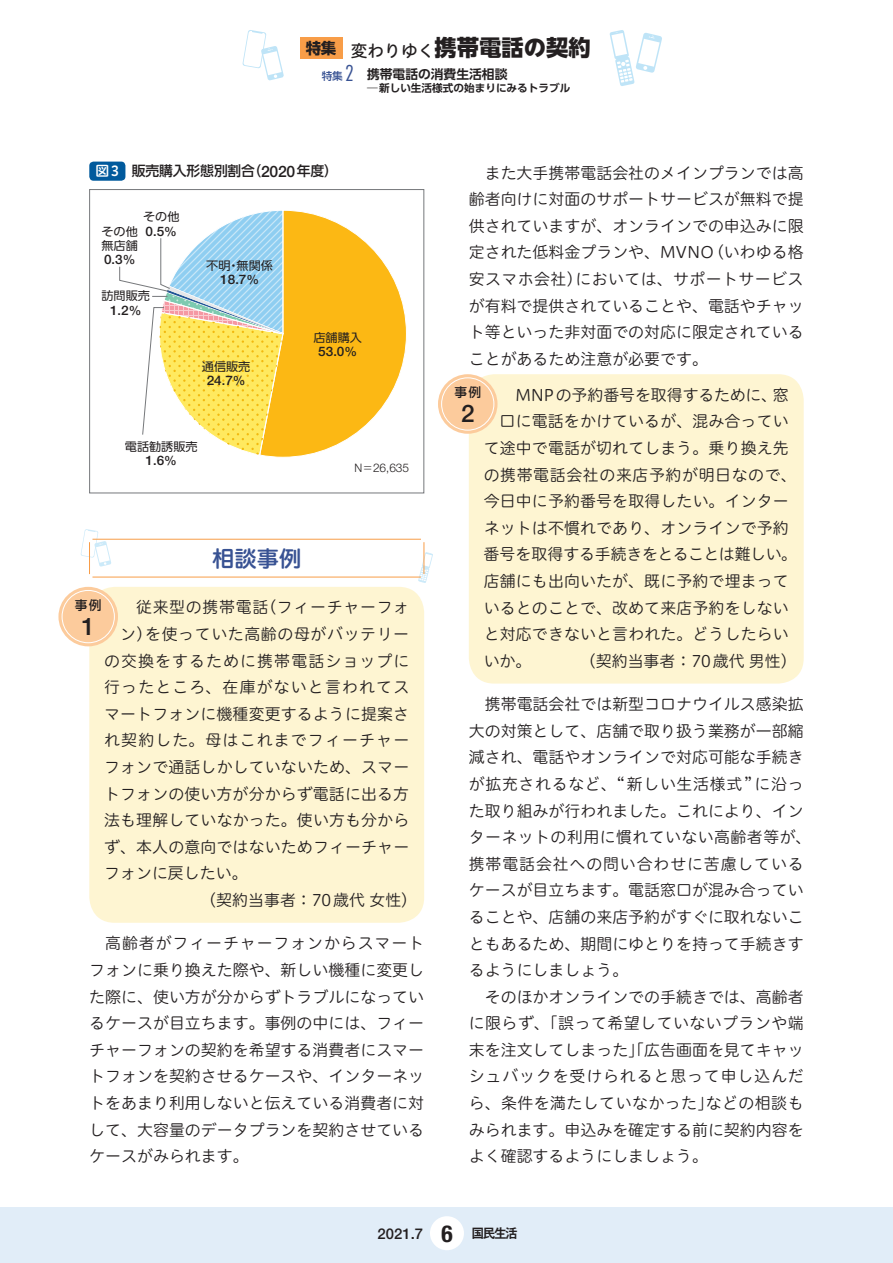
<style>
.page{position:relative;width:893px;height:1263px;background:#fff}
.page>*{position:absolute;margin:0;border:0;box-sizing:border-box;transform-origin:0 0}
.t1{font:500 24.3px "Helvetica Neue LT Std";color:#231f20}
.t2{font:800 22.35px "UD Shin Go NT Pro";color:#231f20}
.t3{font:22.35px "Hiragino UD Sans R Std W6";color:#385293}
.t4{font:15.9px/26.5px "Hiragino UD Sans R Std N W3";letter-spacing:.005em;color:#231f20;text-align:justify}
.t5{font:15.9px "Hiragino UD Sans R Std N W3";letter-spacing:.035em;color:#231f20}
.t6{font:15.9px "Hiragino UD Sans R Std N W3";letter-spacing:.07em;color:#231f20}
.t7{font:15.9px "Hiragino UD Sans R Std N W3";letter-spacing:-.015em;color:#231f20}
.t8{font:15.9px "Hiragino UD Sans R Std N W3";letter-spacing:.065em;color:#231f20}
.t9{font:15.9px "Hiragino UD Sans R Std N W3";letter-spacing:.04em;color:#231f20}
.t10{font:500 14.85px "Helvetica Neue LT Std";color:#231f20}
.t11{font:500 13.8px "UD Shin Go Pro";letter-spacing:-.01em;color:#231f20}
.t12{font:500 13.05px "Helvetica Neue LT Std";color:#231f20;scale:1.04 1}
.t13{font:700 12.75px "UD Shin Go Pro De";color:#231f20}
.t14{font:500 12.75px "UD Shin M Go Pro";color:#231f20}
.t15{font:300 11.85px "Helvetica Neue LT Std";color:#231f20}
.t16{font:11.7px/13.8px "UD Shin Go Pro";color:#231f20;scale:1.04 1}
.t17{font:700 10.65px "UD Shin Go Pro De";color:#231f20}
.t18{font:500 10.65px "UD Shin Go Pro";color:#385293}
.s1{font-family:"UD Shin Go Pro";font-weight:700;font-size:15.45px}
.s2{font-family:"Hiragino UD Sans R Std N W5";font-weight:400;font-size:16.8px}
.s3{font-family:"UD Shin Go Pro";font-weight:300}
.s4{font-family:"Futura Std";font-weight:300;font-stretch:condensed;font-size:21.3px}
.s5{font-family:"Hiragino UD Sans R Std N W6";font-weight:400;color:#fff}
.s6{font-family:"Helvetica Neue LT Std";font-size:15.75px}
.s7{font-size:12.9px}
.s8{font-size:11.7px}
.s9{font-family:"UD Shin Go Pro";font-size:10.65px}
.s10{font-weight:700;font-stretch:condensed;font-size:23.4px}
.s11{font-family:"Gothic MB101 Pro De";font-weight:700;font-size:12.75px}
</style>
<div class="page">
<div style="left:0;top:1208px;width:893px;height:55px;background:#e1edf8"></div>
<div style="left:430px;top:1216px;width:34px;height:34px;background:#fff;border-radius:50%"></div>
<svg style="left:242px;top:30px;width:42px;height:51px"></svg>
<svg style="left:609px;top:30px;width:53px;height:56px"></svg>
<div style="left:300px;top:37px;width:42px;height:21px;background:#f89d48"></div>
<div style="left:89px;top:587px;width:335px;height:336px;background:#fef5d2;border-radius:26px"></div>
<div style="left:469px;top:374px;width:335px;height:310px;background:#fef5d2;border-radius:26px"></div>
<svg style="left:81px;top:529px;width:30px;height:38px"></svg>
<svg style="left:418px;top:552px;width:15px;height:31px"></svg>
<hr style="left:424px;top:542px;width:1px;height:32px;background:#f89d48">
<hr style="left:92px;top:577px;width:329px;height:1px;background:#f89d48">
<hr style="left:92px;top:539px;width:329px;height:1px;background:#f89d48">
<hr style="left:89px;top:542px;width:1px;height:32px;background:#f89d48">
<div style="left:58px;top:587px;width:60px;height:59px;background:#fccb9c;border-radius:50%"></div>
<div style="left:62px;top:590px;width:53px;height:53px;border:1px solid #fff;border-radius:50%"></div>
<div style="left:438px;top:374px;width:59px;height:60px;background:#fccb9c;border-radius:50%"></div>
<div style="left:441px;top:377px;width:53px;height:54px;border:1px solid #fff;border-radius:50%"></div>
<svg style="left:119px;top:210px;width:288px;height:248px"></svg>
<div style="left:89px;top:189px;width:335px;height:304px;border:1px solid #76787b"></div>
<div style="left:89px;top:162px;width:36px;height:19px;background:#015a9d;border-radius:4px"></div>
<h2 class="t2" style="left:306px;top:29px;width:287px"><span class="s1">特集</span> <span class="s2">変わりゆく</span>携帯電話の契約</h2>
<p class="t13" style="left:367px;top:64px;width:142px">携帯電話の消費生活相談</p>
<p class="t17" style="left:367px;top:79px;width:205px"><span class="s3">―</span>新しい生活様式の始まりにみるトラブル</p>
<p class="t18" style="left:322px;top:67px;width:34px">特集<span class="s4">2</span></p>
<p class="t11" style="left:95px;top:160px;width:244px"><span class="s5">図3</span> 販売購入形態別割合（<span class="s6">2020</span>年度）</p>
<p class="t16" style="left:143px;top:210px;width:37px">その他</p>
<p class="t12" style="left:146px;top:223px;width:32px">0<span class="s7">.</span>5<span class="s7">%</span></p>
<p class="t16" style="left:101px;top:225px;width:37px">その他無店舗</p>
<p class="t12" style="left:104px;top:252px;width:32px">0<span class="s7">.</span>3<span class="s7">%</span></p>
<p class="t16" style="left:101px;top:289px;width:48px">訪問販売</p>
<p class="t12" style="left:110px;top:302px;width:32px">1<span class="s7">.</span>2<span class="s7">%</span></p>
<p class="t16" style="left:206px;top:258px;width:66px">不明・無関係</p>
<p class="t12" style="left:220px;top:272px;width:39px">18<span class="s7">.</span>7<span class="s7">%</span></p>
<p class="t16" style="left:202px;top:359px;width:48px">通信販売</p>
<p class="t12" style="left:207px;top:373px;width:39px">24<span class="s7">.</span>7<span class="s7">%</span></p>
<p class="t16" style="left:125px;top:439px;width:71px">電話勧誘販売</p>
<p class="t12" style="left:146px;top:453px;width:32px">1<span class="s7">.</span>6<span class="s7">%</span></p>
<p class="t16" style="left:313px;top:330px;width:48px">店舗購入</p>
<p class="t12" style="left:318px;top:344px;width:39px">53<span class="s7">.</span>0<span class="s7">%</span></p>
<p class="t15" style="left:355px;top:461px;width:56px"><span class="s8">N</span><span class="s9">＝</span>26<span class="s8">,</span>635</p>
<h2 class="t3" style="left:212px;top:541px;width:91px">相談事例</h2>
<p class="t14" style="left:75px;top:594px;width:28px">事例</p>
<h1 class="t1" style="left:81px;top:611px;width:15px">1</h1>
<p class="t9" style="left:136px;top:595px;width:275px">従来型の携帯電話（フィーチャーフォ</p>
<p class="t5" style="left:120px;top:622px;width:291px">ン）を使っていた高齢の母がバッテリー</p>
<p class="t8" style="left:104px;top:649px;width:307px">の交換をするために携帯電話ショップに</p>
<p class="t6" style="left:104px;top:675px;width:307px">行ったところ、在庫がないと言われてス</p>
<p class="t4" style="left:104px;top:700px;width:306px">マートフォンに機種変更するように提案さ</p>
<p class="t6" style="left:104px;top:728px;width:307px">れ契約した。母はこれまでフィーチャー</p>
<p class="t4" style="left:104px;top:753px;width:307px">フォンで通話しかしていないため、スマー</p>
<p class="t4" style="left:104px;top:779px;width:306px">トフォンの使い方が分からず電話に出る方</p>
<p class="t4" style="left:104px;top:806px;width:307px">法も理解していなかった。使い方も分から</p>
<p class="t4" style="left:104px;top:832px;width:307px">ず、本人の意向ではないためフィーチャー</p>
<p class="t4" style="left:104px;top:859px;width:145px">フォンに戻したい。</p>
<p class="t4" style="left:200px;top:886px;width:218px">（契約当事者：70歳代女性）</p>
<p class="t4" style="left:89px;top:929px;width:336px;text-indent:16px">高齢者がフィーチャーフォンからスマートフォンに乗り換えた際や、新しい機種に変更した際に、使い方が分からずトラブルになっているケースが目立ちます。事例の中には、フィーチャーフォンの契約を希望する消費者にスマートフォンを契約させるケースや、インターネットをあまり利用しないと伝えている消費者に対して、大容量のデータプランを契約させているケースがみられます。</p>
<p class="t4" style="left:469px;top:158px;width:336px;text-indent:16px">また大手携帯電話会社のメインプランでは高齢者向けに対面のサポートサービスが無料で提供されていますが、オンラインでの申込みに限定された低料金プランや、MVNO（いわゆる格安スマホ会社）においては、サポートサービスが有料で提供されていることや、電話やチャット等といった非対面での対応に限定されていることがあるため注意が必要です。</p>
<p class="t4" style="left:515px;top:381px;width:275px">MNPの予約番号を取得するために、窓</p>
<p class="t4" style="left:500px;top:407px;width:291px">口に電話をかけているが、混み合ってい</p>
<p class="t4" style="left:484px;top:434px;width:307px">て途中で電話が切れてしまう。乗り換え先</p>
<p class="t5" style="left:484px;top:463px;width:314px">の携帯電話会社の来店予約が明日なので、</p>
<p class="t4" style="left:484px;top:487px;width:307px">今日中に予約番号を取得したい。インター</p>
<p class="t4" style="left:484px;top:514px;width:307px">ネットは不慣れであり、オンラインで予約</p>
<p class="t7" style="left:484px;top:542px;width:315px">番号を取得する手続きをとることは難しい。</p>
<p class="t4" style="left:484px;top:567px;width:307px">店舗にも出向いたが、既に予約で埋まって</p>
<p class="t4" style="left:484px;top:593px;width:307px">いるとのことで、改めて来店予約をしない</p>
<p class="t4" style="left:484px;top:620px;width:307px">と対応できないと言われた。どうしたらい</p>
<p class="t4" style="left:484px;top:646px;width:49px">いか。</p>
<p class="t4" style="left:580px;top:646px;width:218px">（契約当事者：70歳代男性）</p>
<p class="t4" style="left:469px;top:690px;width:344px;text-align:left;text-indent:16px">携帯電話会社では新型コロナウイルス感染拡大の対策として、店舗で取り扱う業務が一部縮減され、電話やオンラインで対応可能な手続きが拡充されるなど、“新しい生活様式”に沿った取り組みが行われました。これにより、インターネットの利用に慣れていない高齢者等が、携帯電話会社への問い合わせに苦慮しているケースが目立ちます。電話窓口が混み合っていることや、店舗の来店予約がすぐに取れないこともあるため、期間にゆとりを持って手続きするようにしましょう。</p>
<p class="t4" style="left:469px;top:982px;width:336px;text-indent:16px">そのほかオンラインでの手続きでは、高齢者に限らず、「誤って希望していないプランや端末を注文してしまった」「広告画面を見てキャッシュバックを受けられると思って申し込んだら、条件を満たしていなかった」などの相談もみられます。申込みを確定する前に契約内容をよく確認するようにしましょう。</p>
<p class="t14" style="left:454px;top:382px;width:28px">事例</p>
<h1 class="t1" style="left:461px;top:399px;width:15px">2</h1>
<p class="t10" style="left:378px;top:1224px;width:142px">2021.7 <span class="s10">6</span> <span class="s11">国民生活</span></p>
</div>
